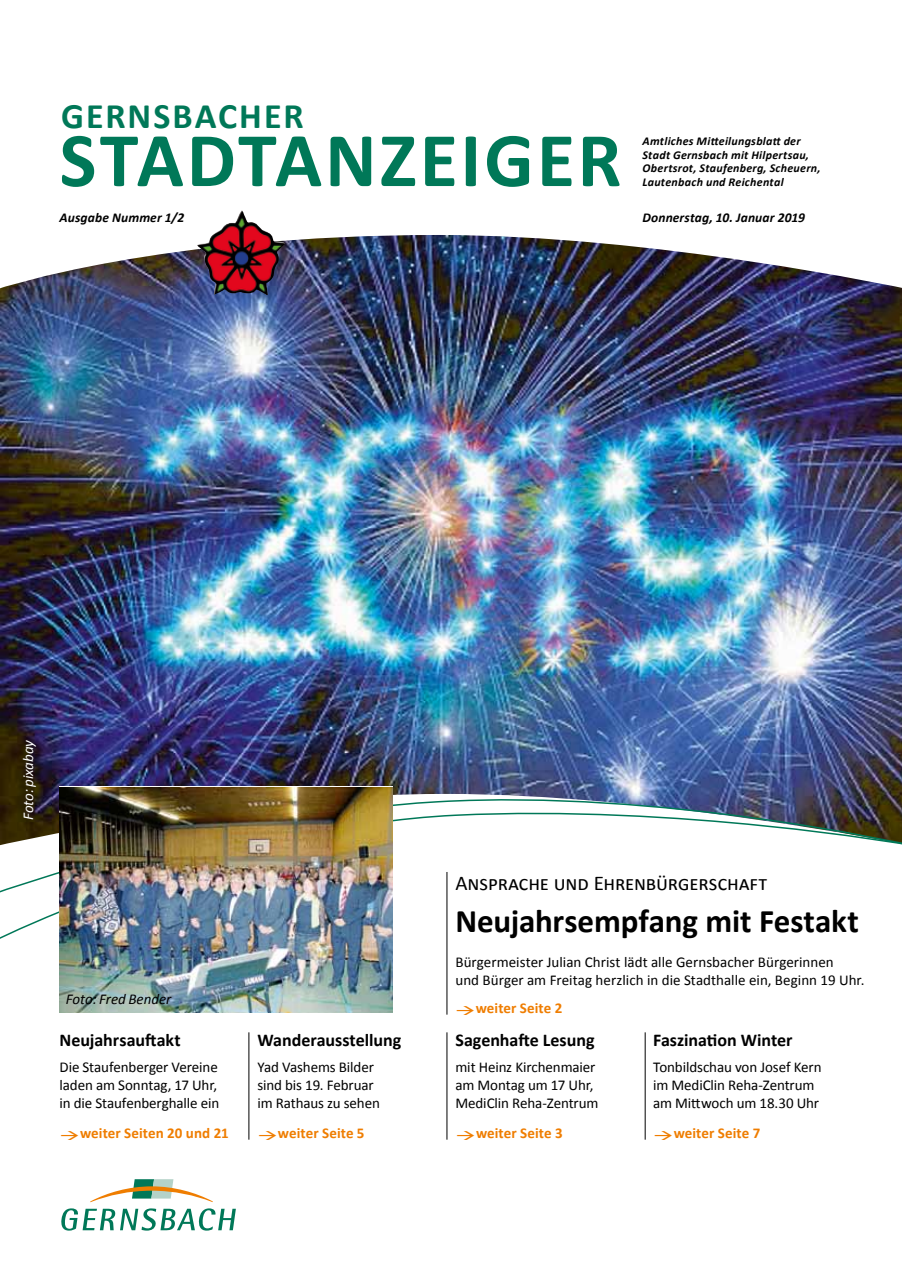
<style>
.page{position:relative;width:902px;height:1280px;background:#fff}
.page>*{position:absolute;margin:0;border:0;box-sizing:border-box;transform-origin:0 0}
.t1{font:700 78px "Calibri";letter-spacing:.035em;color:#007858}
.t2{font:700 36px "Calibri";letter-spacing:.055em;color:#007858}
.t3{font:700 33px "Calibri";letter-spacing:-.005em;color:#000}
.t4{font:21px "Calibri";letter-spacing:-.01em;color:#000}
.t5{font:700 18px "Calibri";color:#000}
.t6{font:15px/18px "Calibri";letter-spacing:-.005em;color:#000}
.t7{font:700 15px "Calibri";letter-spacing:.005em;color:#ef7d00}
.t8{font:italic 15px "Calibri";color:#000}
.t9{font:italic 15px "Calibri";color:#fff}
.t10{font:italic 700 13.5px "Calibri";letter-spacing:.01em;color:#000}
.t11{font:italic 700 12px/13.5px "Calibri";letter-spacing:.025em;color:#000}
</style>
<div class="page">
<svg style="left:61px;top:1208px;width:175px;height:22px"></svg>
<svg style="left:90px;top:1179px;width:123px;height:23px"></svg>
<img style="left:0;top:235px;width:901px;height:554px">
<img style="left:0;top:789px;width:901px;height:16px">
<svg style="left:0;top:805px;width:901px;height:136px"></svg>
<img style="left:197px;top:210px;width:88px;height:85px">
<hr style="left:446px;top:872px;width:1px;height:143px;background:#000">
<hr style="left:248px;top:1032px;width:1px;height:108px;background:#000">
<hr style="left:446px;top:1032px;width:1px;height:108px;background:#000">
<hr style="left:644px;top:1032px;width:1px;height:108px;background:#000">
<img style="left:60px;top:788px;width:332px;height:224px">
<h2 class="t2" style="left:61px;top:93px;width:244px">GERNSBACHER</h2>
<h1 class="t1" style="left:60px;top:110px;width:563px">STADTANZEIGER</h1>
<p class="t11" style="left:642px;top:135px;width:179px">Amtliches Mitteilungsblatt der<br>Stadt Gernsbach mit Hilpertsau,<br>Obertsrot, Staufenberg, Scheuern,<br>Lautenbach und Reichental</p>
<p class="t10" style="left:60px;top:209px;width:126px">Ausgabe Nummer 1/2</p>
<p class="t10" style="left:642px;top:209px;width:164px">Donnerstag, 10. Januar 2019</p>
<p class="t9" style="left:18px;top:820px;width:82px;rotate:-90deg">Foto: pixabay</p>
<p class="t8" style="left:66px;top:989px;width:107px">Foto: Fred Bender</p>
<p class="t5" style="left:60px;top:1028px;width:123px">Neujahrsauftakt</p>
<p class="t6" style="left:60px;top:1058px;width:161px">Die Staufenberger Vereine laden am Sonntag, 17 Uhr, in die Staufenberghalle ein</p>
<p class="t5" style="left:257px;top:1028px;width:145px">Wanderausstellung</p>
<p class="t6" style="left:257px;top:1058px;width:124px">Yad Vashems Bilder sind bis 19. Februar im Rathaus zu sehen</p>
<h3 class="t4" style="left:455px;top:870px;width:313px">Ansprache und Ehrenbürgerschaft</h3>
<h3 class="t3" style="left:455px;top:900px;width:405px">Neujahrsempfang mit Festakt</h3>
<p class="t6" style="left:455px;top:953px;width:410px">Bürgermeister Julian Christ lädt alle Gernsbacher Bürgerinnen<br>und Bürger am Freitag herzlich in die Stadthalle ein, Beginn 19 Uhr.</p>
<p class="t7" style="left:455px;top:999px;width:109px">→weiter Seite 2</p>
<p class="t5" style="left:455px;top:1028px;width:141px">Sagenhafte Lesung</p>
<p class="t6" style="left:455px;top:1058px;width:144px">mit Heinz Kirchenmaier am Montag um 17 Uhr,<br>MediClin Reha-Zentrum</p>
<p class="t5" style="left:653px;top:1028px;width:141px">Faszination Winter</p>
<p class="t6" style="left:653px;top:1058px;width:170px">Tonbildschau von Josef Kern im MediClin Reha-Zentrum am Mittwoch um 18.30 Uhr</p>
<p class="t7" style="left:60px;top:1124px;width:171px">→weiter Seiten 20 und 21</p>
<p class="t7" style="left:257px;top:1124px;width:109px">→weiter Seite 5</p>
<p class="t7" style="left:455px;top:1124px;width:109px">→weiter Seite 3</p>
<p class="t7" style="left:653px;top:1124px;width:109px">→weiter Seite 7</p>
</div>
